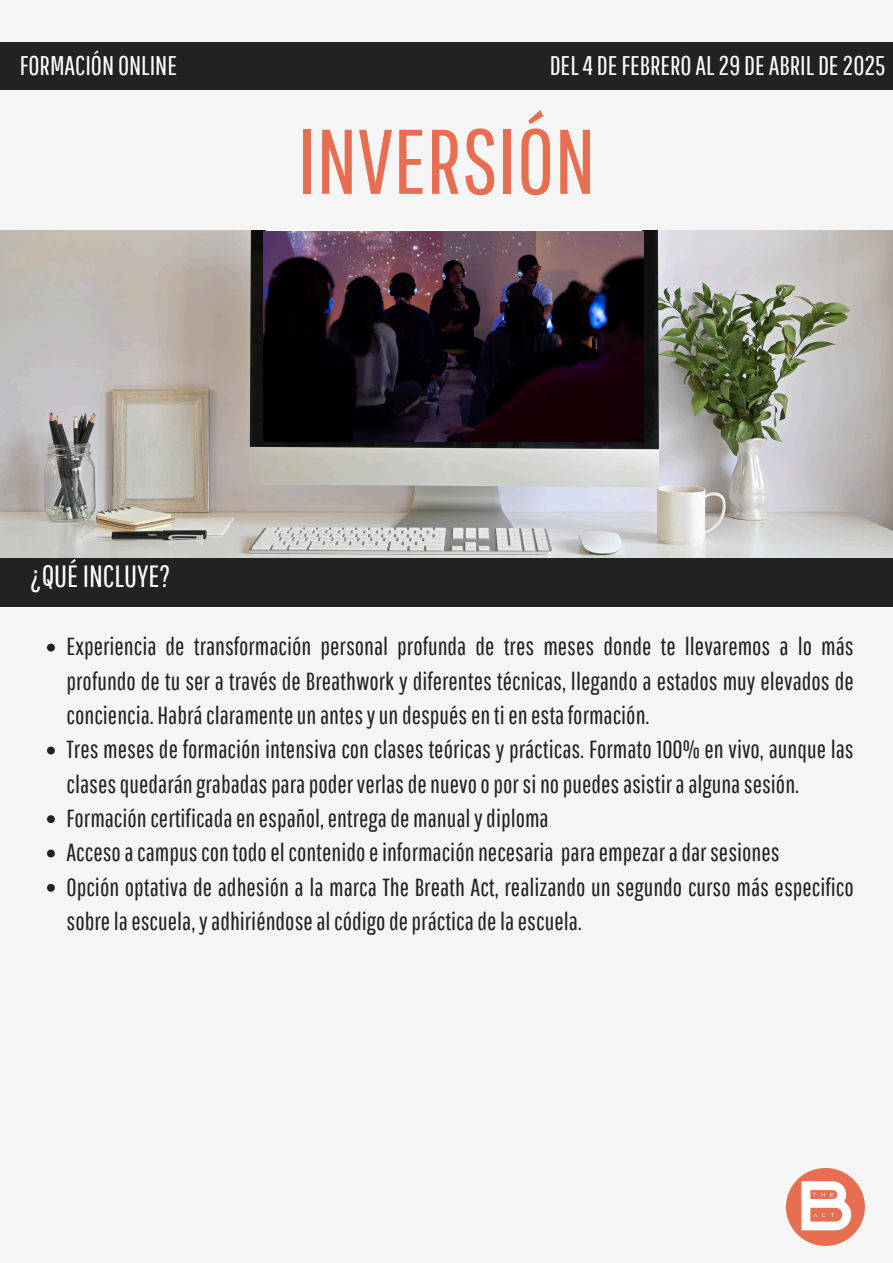
<style>
.page{position:relative;width:893px;height:1263px;background:#f5f5f5}
.page>*{position:absolute;margin:0;border:0;box-sizing:border-box;transform-origin:0 0}
.t1{font:91.5px "Pathway Gothic One";color:#e76e51}
.t2{font:30.75px "Pathway Gothic One";color:#fff}
.t3{font:27px "Pathway Gothic One";color:#fff}
.t4{font:24.75px/34.3px "Pathway Gothic One";color:#222}
</style>
<div class="page">
<img style="left:0;top:231px;width:893px;height:314px">
<div style="left:0;top:42px;width:893px;height:47px;background:#222"></div>
<svg style="left:0;top:545px;width:893px;height:61px;background:#464746"></svg>
<svg style="left:47px;top:644px;width:8px;height:7px"></svg>
<svg style="left:47px;top:747px;width:8px;height:7px"></svg>
<svg style="left:47px;top:815px;width:8px;height:8px"></svg>
<svg style="left:47px;top:849px;width:8px;height:8px"></svg>
<svg style="left:47px;top:884px;width:8px;height:8px"></svg>
<img style="left:786px;top:1168px;width:78px;height:78px">
<img style="left:264px;top:231px;width:379px;height:210px">
<p class="t3" style="left:20px;top:50px;width:159px">FORMACIÓN ONLINE</p>
<p class="t3" style="left:550px;top:50px;width:337px">DEL4 DEFEBRERO AL 29 DEABRIL DE 2025</p>
<p class="t1" style="left:297px;top:107px;width:300px">INVERSIÓN</p>
<h2 class="t2" style="left:31px;top:558px;width:141px">¿QUÉINCLUYE?</h2>
<h3 class="t4" style="left:67px;top:629px;width:788px;text-align:justify">Experiencia de transformación personal profunda de tres meses donde te llevaremos a lo más profundo de tu ser a través de Breathwork y diferentes técnicas, llegando a estados muy elevados de conciencia. Habráclaramenteunantesyundespuésentienestaformación.</h3>
<h3 class="t4" style="left:67px;top:732px;width:788px">Tres meses de formación intensiva con clases teóricas y prácticas. Formato 100% en vivo, aunque las clasesquedarángrabadasparapoderverlasdenuevooporsinopuedesasistiraalgunasesión.</h3>
<h1 class="t4" style="left:67px;top:800px;width:484px">Formacióncertificadaenespañol,entregademanualydiploma</h1>
<p class="t4" style="left:67px;top:835px;width:714px">Accesoacampuscontodoelcontenidoeinformaciónnecesaria paraempezaradarsesiones</p>
<p class="t4" style="left:67px;top:869px;width:788px">Opción optativa de adhesión a la marca The Breath Act, realizando un segundo curso más especifico sobrelaescuela,yadhiriéndosealcódigodeprácticadelaescuela.</p>
</div>
